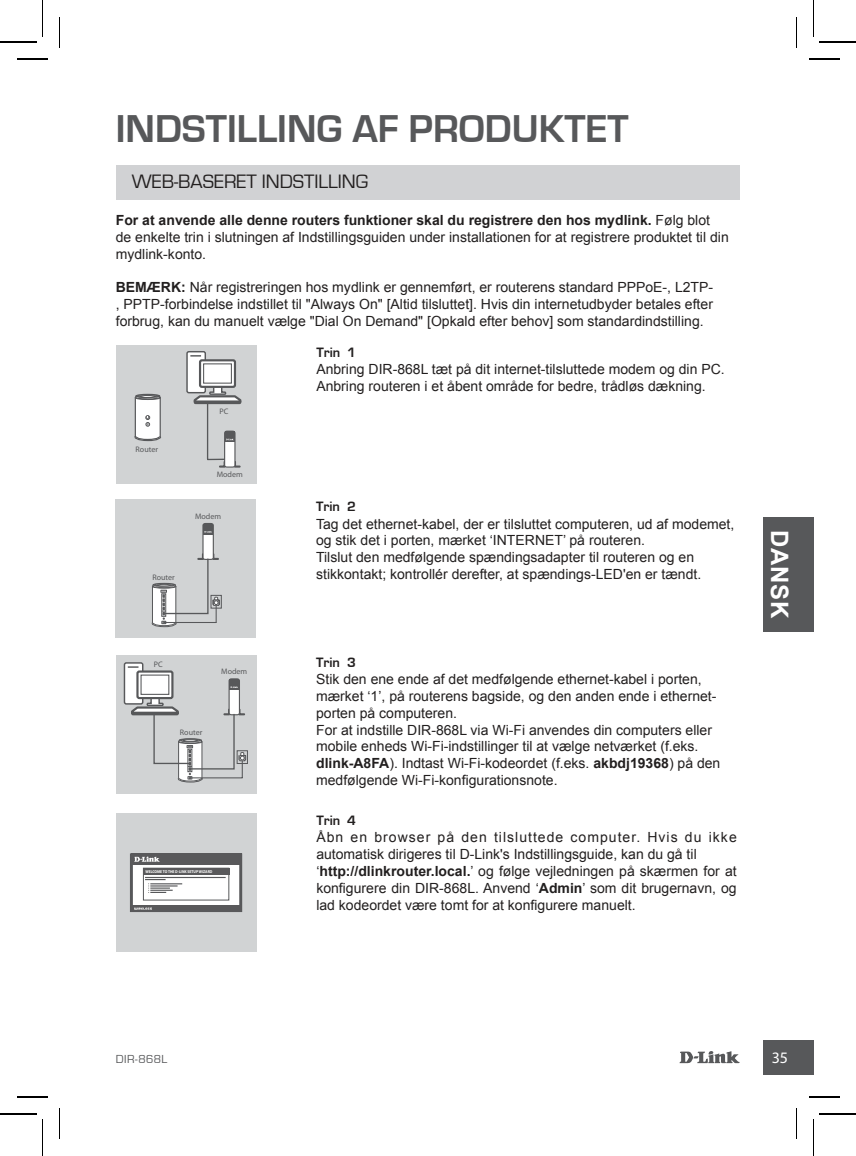
<style>
.page{position:relative;width:856px;height:1156px;background:#fff}
.page>*{position:absolute;margin:0;border:0;box-sizing:border-box;transform-origin:0 0}
.t1{font:700 40px "Eurostile";color:#57585a}
.t2{font:700 24px "Arial";letter-spacing:.035em;color:#fff}
.t3{font:20px "Eurostile";color:#221f1f}
.t4{font:16px "Myriad Pro";color:#fff}
.t5{font:14px/16.8px "Arial";color:#221f1f}
.t6{font:700 14px "Eurostile";color:#221f1f}
.t7{font:12px "Eurostile";letter-spacing:.03em;color:#57585a}
.t8{font:8px "Myriad Pro";color:#57585a}
.t9{font:700 4px "Myriad Pro";color:#fff;scale:.9 1}
.s1{font-weight:700}
</style>
<div class="page">
<svg style="left:679px;top:1051px;width:60px;height:12px"></svg>
<div style="left:762px;top:1040px;width:51px;height:34px;background:#57585a"></div>
<div style="left:762px;top:517px;width:51px;height:115px;background:#57585a"></div>
<div style="left:116px;top:165px;width:623px;height:34px;background:#d1d2d4"></div>
<hr style="left:116px;top:483px;width:140px;height:1px;background:#d1d3d4">
<div style="left:116px;top:345px;width:140px;height:138px;background:#d1d3d4"></div>
<hr style="left:207px;top:401px;width:1px;height:58px;background:#57585a">
<hr style="left:207px;top:458px;width:22px;height:2px;background:#57585a">
<svg style="left:186px;top:351px;width:56px;height:54px"></svg>
<svg style="left:219px;top:430px;width:21px;height:37px"></svg>
<svg style="left:134px;top:394px;width:27px;height:48px"></svg>
<div style="left:115px;top:499px;width:141px;height:139px;background:#d1d3d4"></div>
<svg style="left:151px;top:523px;width:69px;height:104px"></svg>
<div style="left:210px;top:595px;width:11px;height:13px;border:1px solid #57585a"></div>
<hr style="left:116px;top:793px;width:140px;height:1px;background:#d1d3d4">
<div style="left:116px;top:655px;width:140px;height:138px;background:#d1d3d4"></div>
<svg style="left:123px;top:662px;width:123px;height:121px"></svg>
<div style="left:237px;top:750px;width:11px;height:14px;border:1px solid #57585a"></div>
<hr style="left:116px;top:951px;width:140px;height:1px;background:#d1d3d4">
<div style="left:116px;top:813px;width:140px;height:138px;background:#d1d3d4"></div>
<div style="left:131px;top:855px;width:109px;height:55px;background:#fff"></div>
<div style="left:130px;top:853px;width:112px;height:59px;border:3px solid #57585a"></div>
<div style="left:143px;top:867px;width:86px;height:33px;border:1px solid #57585a"></div>
<div style="left:143px;top:867px;width:86px;height:7px;background:#59595b"></div>
<div style="left:131px;top:905px;width:110px;height:7px;background:#59595b"></div>
<div style="left:131px;top:853px;width:110px;height:12px;background:#59595b"></div>
<svg style="left:134px;top:907px;width:18px;height:2px"></svg>
<svg style="left:134px;top:856px;width:25px;height:5px"></svg>
<hr style="left:145px;top:877px;width:80px;height:1px;background:#57585a">
<hr style="left:150px;top:883px;width:32px;height:1px;background:#57585a">
<svg style="left:145px;top:879px;width:32px;height:14px"></svg>
<hr style="left:17px;top:59px;width:30px;height:1px;background:#000">
<hr style="left:808px;top:59px;width:30px;height:1px;background:#000">
<hr style="left:17px;top:1097px;width:30px;height:1px;background:#000">
<hr style="left:17px;top:1096px;width:30px;height:1px;background:#000">
<hr style="left:808px;top:1097px;width:30px;height:1px;background:#000">
<hr style="left:808px;top:1096px;width:30px;height:1px;background:#000">
<hr style="left:59px;top:17px;width:1px;height:30px;background:#000">
<hr style="left:59px;top:1108px;width:1px;height:30px;background:#000">
<hr style="left:796px;top:17px;width:1px;height:30px;background:#000">
<hr style="left:796px;top:1108px;width:1px;height:30px;background:#000">
<hr style="left:0;top:42px;width:36px;height:1px;background:#000">
<hr style="left:819px;top:42px;width:36px;height:1px;background:#000">
<hr style="left:0;top:1114px;width:36px;height:1px;background:#000">
<hr style="left:0;top:1113px;width:36px;height:1px;background:#000">
<hr style="left:819px;top:1114px;width:36px;height:1px;background:#000">
<hr style="left:819px;top:1113px;width:36px;height:1px;background:#000">
<hr style="left:42px;top:0;width:1px;height:36px;background:#000">
<hr style="left:42px;top:1119px;width:1px;height:36px;background:#000">
<hr style="left:813px;top:0;width:1px;height:36px;background:#000">
<hr style="left:813px;top:1119px;width:1px;height:36px;background:#000">
<h1 class="t1" style="left:116px;top:107px;width:514px">INDSTILLING AF PRODUKTET</h1>
<h3 class="t3" style="left:132px;top:171px;width:238px">WEB-BASERET INDSTILLING</h3>
<p class="t5" style="left:116px;top:212px;width:614px"><span class="s1">For at anvende alle denne routers funktioner skal du registrere den hos mydlink.</span> Følg blot de enkelte trin i slutningen af Indstillingsguiden under installationen for at registrere produktet til din mydlink-konto.</p>
<p class="t5" style="left:116px;top:279px;width:598px;text-align:justify"><span class="s1">BEMÆRK:</span> Når registreringen hos mydlink er gennemført, er routerens standard PPPoE-, L2TP-, PPTP-forbindelse indstillet til "Always On" [Altid tilsluttet]. Hvis din internetudbyder betales efter forbrug, kan du manuelt vælge "Dial On Demand" [Opkald efter behov] som standardindstilling.</p>
<p class="t8" style="left:135px;top:445px;width:24px">Router</p>
<p class="t8" style="left:219px;top:407px;width:10px">PC</p>
<p class="t8" style="left:216px;top:470px;width:28px">Modem</p>
<p class="t8" style="left:195px;top:512px;width:28px">Modem</p>
<p class="t8" style="left:152px;top:573px;width:24px">Router</p>
<p class="t8" style="left:154px;top:660px;width:10px">PC</p>
<p class="t8" style="left:221px;top:667px;width:28px">Modem</p>
<p class="t8" style="left:180px;top:728px;width:24px">Router</p>
<p class="t9" style="left:145px;top:870px;width:76px">WELCOME TO THE D-LINK SETUP WIZARD</p>
<p class="t6" style="left:316px;top:345px;width:41px">Trin 1</p>
<p class="t5" style="left:316px;top:361px;width:409px">Anbring DIR-868L tæt på dit internet-tilsluttede modem og din PC.<br>Anbring routeren i et åbent område for bedre, trådløs dækning.</p>
<p class="t6" style="left:316px;top:499px;width:41px">Trin 2</p>
<p class="t5" style="left:316px;top:515px;width:419px">Tag det ethernet-kabel, der er tilsluttet computeren, ud af modemet, og stik det i porten, mærket ‘INTERNET’ på routeren.<br>Tilslut den medfølgende spændingsadapter til routeren og en stikkontakt; kontrollér derefter, at spændings-LED'en er tændt.</p>
<p class="t6" style="left:316px;top:655px;width:41px">Trin 3</p>
<p class="t5" style="left:316px;top:671px;width:405px">Stik den ene ende af det medfølgende ethernet-kabel i porten, mærket ‘1’, på routerens bagside, og den anden ende i ethernet&shy;porten på computeren.<br>For at indstille DIR-868L via Wi-Fi anvendes din computers eller mobile enheds Wi-Fi-indstillinger til at vælge netværket (f.eks. <span class="s1">dlink-A8FA</span>). Indtast Wi-Fi-kodeordet (f.eks. <span class="s1">akbdj19368</span>) på den medfølgende Wi-Fi-konigurationsnote.</p>
<p class="t6" style="left:316px;top:813px;width:41px">Trin 4</p>
<p class="t5" style="left:316px;top:829px;width:421px">Åbn en browser på den tilsluttede computer. Hvis du ikke automatisk dirigeres til D-Link's Indstillingsguide, kan du gå til ‘<span class="s1">http://dlinkrouter.local.</span>’ og følge vejledningen på skærmen for at konigurere din DIR-868L. Anvend ‘<span class="s1">Admin</span>’ som dit brugernavn, og lad kodeordet være tomt for at konigurere manuelt.</p>
<h2 class="t2" style="left:788px;top:530px;width:90px;rotate:90deg">DANSK</h2>
<p class="t7" style="left:116px;top:1052px;width:53px">DIR-868L</p>
<p class="t4" style="left:771px;top:1049px;width:18px">35</p>
</div>
